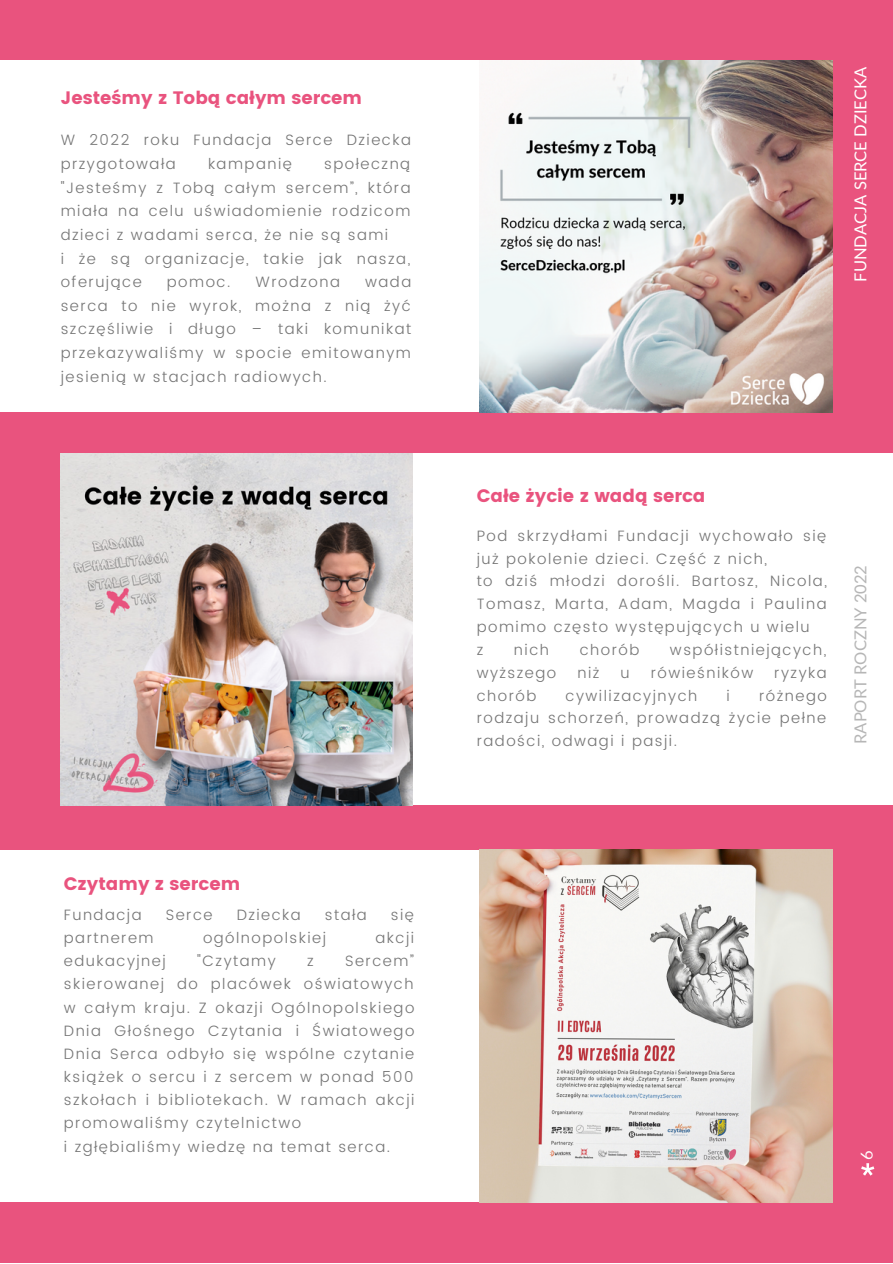
<style>
.page{position:relative;width:893px;height:1264px;background:#fff}
.page>*{position:absolute;margin:0;border:0;box-sizing:border-box;transform-origin:0 0}
.t1{font:52.2px "Gidole";color:#fff}
.t2{font:18px "Poppins";color:#e9537e}
.t3{font:16.5px "Lato";color:#fff}
.t4{font:16.5px "Lato";color:#b6b6b6}
.t5{font:300 15px/23.5px "Poppins";letter-spacing:.1em;color:#757575}
</style>
<div class="page">
<div style="left:0;top:0;width:892px;height:1262px;background:#e9537e"></div>
<div style="left:0;top:60px;width:831px;height:352px;background:#fff"></div>
<img style="left:480px;top:60px;width:351px;height:352px">
<div style="left:0;top:850px;width:831px;height:351px;background:#fff"></div>
<img style="left:480px;top:850px;width:351px;height:351px">
<div style="left:61px;top:453px;width:831px;height:351px;background:#fff"></div>
<img style="left:61px;top:453px;width:352px;height:352px">
<p class="t2" style="left:61px;top:88px;width:303px">Jesteśmy z Tobą całym sercem</p>
<p class="t5" style="left:61px;top:128px;width:352px">W 2022 roku Fundacja Serce Dziecka przygotowała</p>
<p class="t5" style="left:208px;top:152px;width:85px">kampanię</p>
<p class="t5" style="left:61px;top:152px;width:351px;text-indent:263px">społeczną "Jesteśmy z Tobą całym sercem”, która miała na celu uświadomienie rodzicom dzieci z wadami serca, że nie są sami<br>i że są organizacje, takie jak nasza, oferujące</p>
<p class="t5" style="left:61px;top:270px;width:352px;text-align:justify;text-indent:304px">wada serca to nie wyrok, można z nią żyć szczęśliwie i długo – taki komunikat przekazywaliśmy w spocie emitowanym jesienią w stacjach radiowych.</p>
<p class="t5" style="left:167px;top:270px;width:65px">pomoc.</p>
<p class="t5" style="left:255px;top:270px;width:86px">Wrodzona</p>
<p class="t2" style="left:64px;top:873px;width:178px">Czytamy z sercem</p>
<p class="t5" style="left:64px;top:903px;width:79px">Fundacja</p>
<p class="t5" style="left:166px;top:903px;width:48px">Serce</p>
<p class="t5" style="left:237px;top:903px;width:66px">Dziecka</p>
<p class="t5" style="left:325px;top:903px;width:43px">stała</p>
<p class="t5" style="left:391px;top:903px;width:25px">się</p>
<p class="t5" style="left:64px;top:926px;width:91px">partnerem</p>
<p class="t5" style="left:203px;top:926px;width:124px">ogólnopolskiej</p>
<p class="t5" style="left:375px;top:926px;width:40px">akcji</p>
<p class="t5" style="left:64px;top:949px;width:103px">edukacyjnej</p>
<p class="t5" style="left:197px;top:949px;width:80px">"Czytamy</p>
<p class="t5" style="left:307px;top:949px;width:8px">z</p>
<p class="t5" style="left:64px;top:949px;width:352px;line-height:23.1px;text-indent:281px">Sercem” skierowanej do placówek oświatowych w całym kraju. Z okazji Ogólnopolskiego Dnia Głośnego Czytania i Światowego Dnia Serca odbyło się wspólne czytanie książek o sercu i z sercem w ponad 500 szkołach i bibliotekach. W ramach akcji promowaliśmy czytelnictwo<br>i zgłębialiśmy wiedzę na temat serca.</p>
<p class="t3" style="left:850px;top:282px;width:216px;rotate:-90deg">FUNDACJA SERCE DZIECKA</p>
<p class="t2" style="left:476px;top:485px;width:230px">Całe życie z wadą serca</p>
<p class="t5" style="left:476px;top:524px;width:352px;line-height:22.8px">Pod skrzydłami Fundacji wychowało się już pokolenie dzieci. Część z nich,<br>to dziś młodzi dorośli. Bartosz, Nicola,<br>Tomasz, Marta, Adam, Magda i Paulina pomimo często występujących u wielu<br>z</p>
<p class="t5" style="left:514px;top:638px;width:37px">nich</p>
<p class="t5" style="left:579px;top:638px;width:61px">chorób</p>
<p class="t5" style="left:670px;top:638px;width:158px">współistniejących,</p>
<p class="t5" style="left:476px;top:660px;width:81px">wyższego</p>
<p class="t5" style="left:577px;top:660px;width:23px">niż</p>
<p class="t5" style="left:620px;top:660px;width:11px">u</p>
<p class="t5" style="left:650px;top:660px;width:104px">rówieśników</p>
<p class="t5" style="left:774px;top:660px;width:54px">ryzyka</p>
<p class="t5" style="left:476px;top:683px;width:61px">chorób</p>
<p class="t5" style="left:565px;top:683px;width:133px">cywilizacyjnych</p>
<p class="t5" style="left:726px;top:683px;width:5px">i</p>
<p class="t5" style="left:476px;top:684px;width:351px;line-height:22.8px;text-align:justify;text-indent:282px">różnego rodzaju schorzeń, prowadzą życie pełne radości, odwagi i pasji.</p>
<p class="t4" style="left:850px;top:744px;width:180px;rotate:-90deg">RAPORT ROCZNY 2022</p>
<p class="t3" style="left:856px;top:1160px;width:11px;rotate:-90deg">6</p>
<h1 class="t1" style="left:858px;top:1151px;width:20px">*</h1>
</div>
